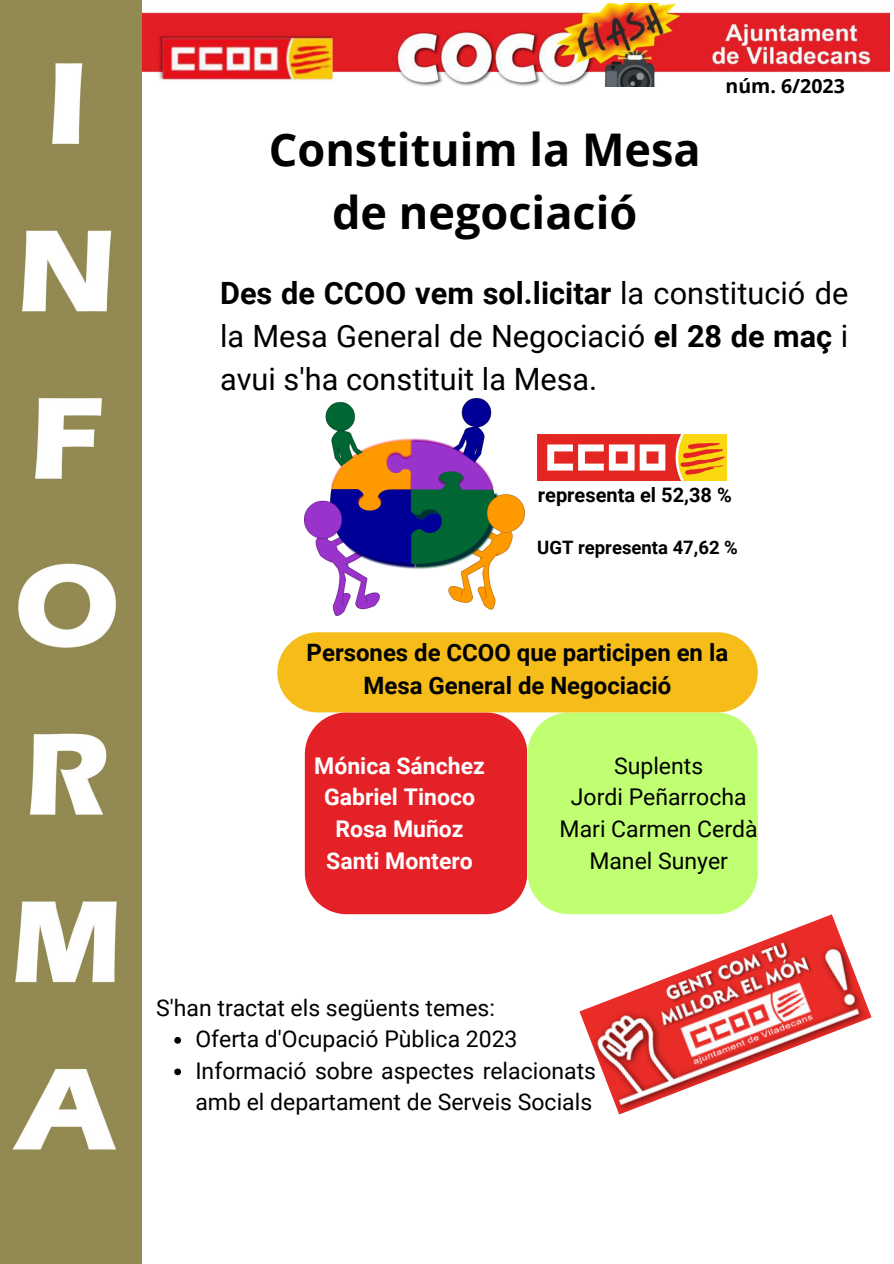
<style>
.page{position:relative;width:894px;height:1264px;background:#fff}
.page>*{position:absolute;margin:0;border:0;box-sizing:border-box;transform-origin:0 0}
.t1{font:700 45px/63px "Open Sans";color:#000;text-align:center}
.t2{font:30.75px/42.8px "Roboto";color:#000;text-align:justify}
.t3{font:700 24px/32.7px "Roboto";color:#000;text-align:center}
.t4{font:22.95px/31.5px "Roboto";color:#000}
.t5{font:700 22.95px "Roboto";color:#fff}
.t6{font:700 19.95px "Roboto";color:#000}
.t7{font:700 19.5px "Open Sans";color:#000}
.t8{font:700 18.45px "Roboto";color:#000}
.s1{font-weight:700}
</style>
<div class="page">
<img style="left:142px;top:4px;width:747px;height:82px">
<img style="left:0;top:0;width:142px;height:1263px">
<img style="left:537px;top:434px;width:188px;height:46px">
<div style="left:305px;top:712px;width:222px;height:202px;background:#e52128"></div>
<div style="left:527px;top:712px;width:230px;height:202px;background:#c1ff72"></div>
<div style="left:277px;top:632px;width:480px;height:80px;background:#f6bc1a;border-radius:40px"></div>
<img style="left:579px;top:914px;width:292px;height:200px">
<img style="left:305px;top:398px;width:219px;height:217px">
<svg style="left:174px;top:1037px;width:7px;height:6px"></svg>
<svg style="left:174px;top:1068px;width:7px;height:7px"></svg>
<p class="t1" style="left:269px;top:117px;width:433px">Constituim la Mesa de negociació</p>
<p class="t7" style="left:725px;top:72px;width:121px">núm. 6/2023</p>
<p class="t2" style="left:220px;top:272px;width:629px"><span class="s1">Des de CCOO vem sol.licitar</span> la constitució de la Mesa General de Negociació <span class="s1">el 28 de maç</span> i avui s'ha constituit la Mesa.</p>
<p class="t6" style="left:537px;top:483px;width:195px">representa el 52,38 %</p>
<p class="t8" style="left:537px;top:537px;width:202px">UGT representa 47,62 %</p>
<p class="t3" style="left:306px;top:637px;width:423px">Persones de CCOO que participen en la<br>Mesa General de Negociació</p>
<p class="t5" style="left:314px;top:752px;width:172px">Mónica Sánchez</p>
<p class="t5" style="left:324px;top:784px;width:152px">Gabriel Tinoco</p>
<p class="t5" style="left:335px;top:815px;width:130px">Rosa Muñoz</p>
<p class="t5" style="left:326px;top:847px;width:148px">Santi Montero</p>
<p class="t4" style="left:156px;top:991px;width:340px">S'han tractat els següents temes:</p>
<p class="t4" style="left:614px;top:750px;width:91px">Suplents</p>
<p class="t4" style="left:570px;top:781px;width:177px">Jordi Peñarrocha</p>
<p class="t4" style="left:559px;top:813px;width:199px">Mari Carmen Cerdà</p>
<p class="t4" style="left:589px;top:845px;width:140px">Manel Sunyer</p>
<p class="t4" style="left:195px;top:1023px;width:323px">Oferta d'Ocupació Pùblica 2023</p>
<p class="t4" style="left:195px;top:1055px;width:402px">Informació sobre aspectes relacionats amb el departament de Serveis Socials</p>
</div>
